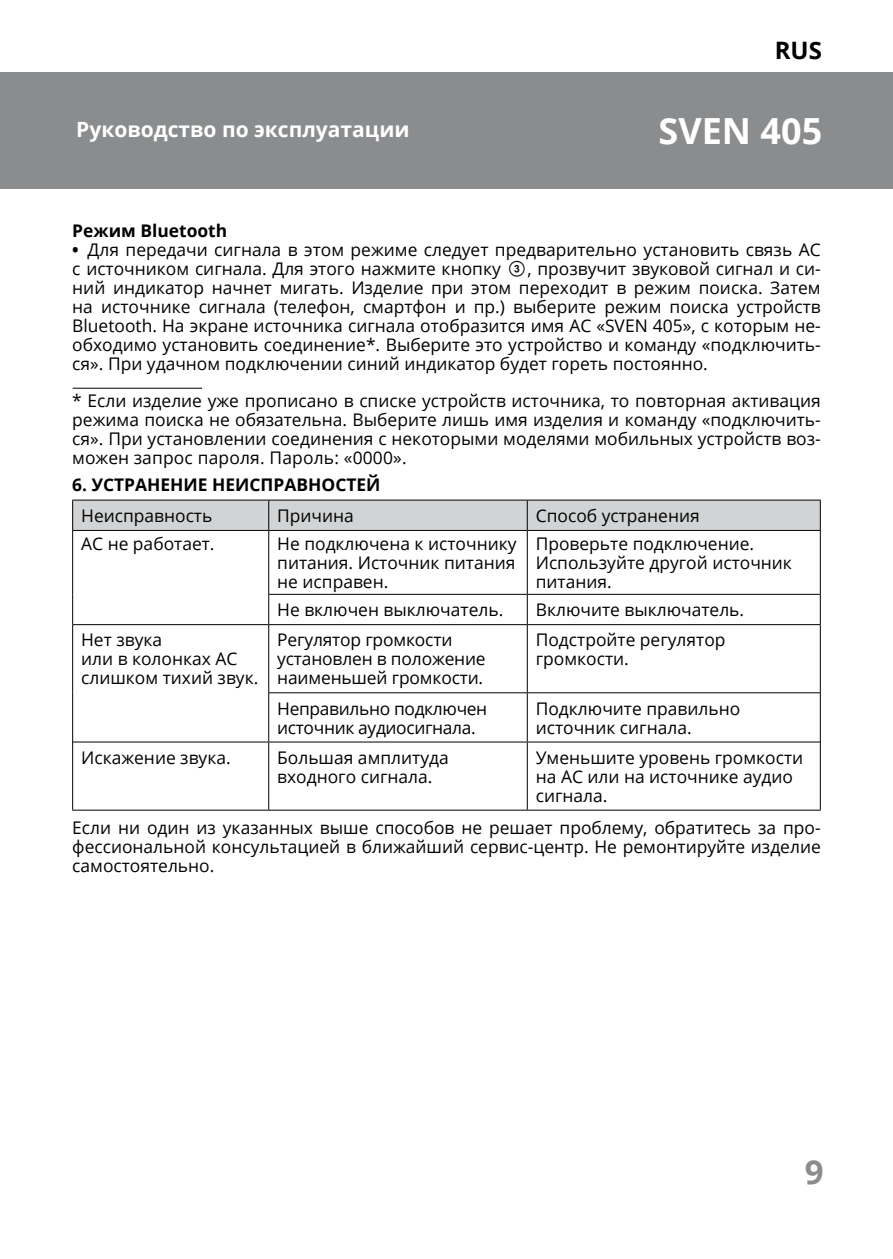
<style>
.page{position:relative;width:893px;height:1259px;background:#fff}
.page>*{position:absolute;margin:0;border:0;box-sizing:border-box;transform-origin:0 0}
.t1{font:700 36px "Open Sans";color:#fff}
.t2{font:700 33px "Open Sans";color:#8a8c8e}
.t3{font:700 24px "Open Sans";color:#000}
.t4{font:700 21px "Open Sans";color:#fff}
.t5{font:17.4px/18.9px "Open Sans";color:#000}
.t6{font:17.4px/18.9px "Open Sans";letter-spacing:-.02em;color:#000}
.t7{font:700 17.4px "Open Sans";color:#000}
.s1{font-weight:700}
.s2{font-family:"SVEN"}
</style>
<div class="page">
<div style="left:0;top:72px;width:893px;height:117px;background:#8a8c8e"></div>
<hr style="left:73px;top:388px;width:129px;height:1px;background:#000">
<svg style="left:73px;top:500px;width:747px;height:30px;background:#cbcdce"></svg>
<svg style="left:73px;top:531px;width:747px;height:278px"></svg>
<hr style="left:269px;top:499px;width:258px;height:1px;background:#000">
<hr style="left:527px;top:499px;width:294px;height:1px;background:#000">
<hr style="left:527px;top:500px;width:1px;height:30px;background:#000">
<hr style="left:820px;top:500px;width:1px;height:30px;background:#000">
<hr style="left:269px;top:530px;width:258px;height:1px;background:#000">
<hr style="left:527px;top:530px;width:294px;height:1px;background:#000">
<hr style="left:269px;top:594px;width:258px;height:1px;background:#000">
<hr style="left:527px;top:594px;width:293px;height:1px;background:#000">
<hr style="left:73px;top:624px;width:196px;height:1px;background:#000">
<hr style="left:269px;top:624px;width:258px;height:1px;background:#000">
<hr style="left:527px;top:624px;width:293px;height:1px;background:#000">
<hr style="left:269px;top:692px;width:258px;height:1px;background:#000">
<hr style="left:527px;top:692px;width:293px;height:1px;background:#000">
<hr style="left:73px;top:741px;width:196px;height:1px;background:#000">
<hr style="left:269px;top:741px;width:258px;height:1px;background:#000">
<hr style="left:527px;top:741px;width:293px;height:1px;background:#000">
<hr style="left:72px;top:531px;width:1px;height:63px;background:#000">
<hr style="left:268px;top:531px;width:1px;height:63px;background:#000">
<hr style="left:527px;top:531px;width:1px;height:63px;background:#000">
<hr style="left:820px;top:531px;width:1px;height:63px;background:#000">
<hr style="left:72px;top:594px;width:1px;height:30px;background:#000">
<hr style="left:268px;top:594px;width:1px;height:30px;background:#000">
<svg style="left:527px;top:595px;width:1px;height:29px"></svg>
<hr style="left:820px;top:594px;width:1px;height:30px;background:#000">
<hr style="left:72px;top:624px;width:1px;height:69px;background:#000">
<hr style="left:268px;top:625px;width:1px;height:68px;background:#000">
<hr style="left:527px;top:625px;width:1px;height:67px;background:#000">
<hr style="left:820px;top:624px;width:1px;height:69px;background:#000">
<hr style="left:72px;top:693px;width:1px;height:49px;background:#000">
<hr style="left:268px;top:693px;width:1px;height:48px;background:#000">
<hr style="left:527px;top:693px;width:1px;height:48px;background:#000">
<hr style="left:820px;top:693px;width:1px;height:49px;background:#000">
<hr style="left:72px;top:742px;width:1px;height:68px;background:#000">
<hr style="left:268px;top:742px;width:1px;height:68px;background:#000">
<hr style="left:527px;top:742px;width:1px;height:68px;background:#000">
<hr style="left:820px;top:742px;width:1px;height:68px;background:#000">
<hr style="left:72px;top:809px;width:197px;height:1px;background:#000">
<hr style="left:269px;top:809px;width:258px;height:1px;background:#000">
<hr style="left:527px;top:809px;width:294px;height:1px;background:#000">
<hr style="left:72px;top:499px;width:197px;height:1px;background:#000">
<hr style="left:72px;top:500px;width:1px;height:30px;background:#000">
<hr style="left:268px;top:500px;width:1px;height:30px;background:#000">
<hr style="left:72px;top:530px;width:197px;height:1px;background:#000">
<h3 class="t3" style="left:775px;top:34px;width:49px">RUS</h3>
<p class="t4" style="left:76px;top:115px;width:335px">Руководство по эксплуатации</p>
<h1 class="t1" style="left:659px;top:105px;width:165px">SVEN 405</h1>
<p class="t7" style="left:72px;top:219px;width:156px">Режим Bluetooth</p>
<p class="t5" style="left:72px;top:240px;width:750px;text-align:justify"><span class="s1">•</span> Для передачи сигнала в этом режиме следует предварительно установить связь АС с источником сигнала. Для этого нажмите кнопку <span class="s2">c</span>, прозвучит звуковой сигнал и си&shy;ний индикатор начнет мигать. Изделие при этом переходит в режим поиска. Затем на источнике сигнала (телефон, смартфон и пр.) выберите режим поиска устройств Bluetooth. На экране источника сигнала отобразится имя АС «SVEN 405», с которым не&shy;обходимо установить соединение*. Выберите это устройство и команду «подключить&shy;ся». При удачном подключении синий индикатор будет гореть постоянно.</p>
<p class="t5" style="left:72px;top:391px;width:750px;text-align:justify">* Если изделие уже прописано в списке устройств источника, то повторная активация режима поиска не обязательна. Выберите лишь имя изделия и команду «подключить&shy;ся». При установлении соединения с некоторыми моделями мобильных устройств воз&shy;можен запрос пароля. Пароль: «0000».</p>
<p class="t7" style="left:72px;top:472px;width:310px">6. УСТРАНЕНИЕ НЕИСПРАВНОCТЕЙ</p>
<p class="t5" style="left:81px;top:506px;width:133px">Неисправность</p>
<p class="t5" style="left:277px;top:506px;width:78px">Причина</p>
<p class="t5" style="left:536px;top:506px;width:166px">Способ устранения</p>
<p class="t5" style="left:81px;top:534px;width:135px">АС не работает.</p>
<p class="t5" style="left:277px;top:534px;width:241px;text-align:justify">Не подключена к источнику питания. Источник питания не исправен.</p>
<p class="t5" style="left:536px;top:534px;width:258px">Проверьте подключение.<br>Используйте другой источник питания.</p>
<p class="t5" style="left:277px;top:600px;width:228px">Не включен выключатель.</p>
<p class="t5" style="left:536px;top:600px;width:210px">Включите выключатель.</p>
<p class="t5" style="left:81px;top:630px;width:179px">Нет звука<br>или в колонках АС слишком тихий звук.</p>
<p class="t5" style="left:277px;top:630px;width:210px">Регулятор громкости установлен в положение наименьшей громкости.</p>
<p class="t5" style="left:536px;top:630px;width:191px">Подстройте регулятор громкости.</p>
<p class="t6" style="left:277px;top:698px;width:212px">Неправильно подключен источник аудиосигнала.</p>
<p class="t5" style="left:536px;top:698px;width:206px">Подключите правильно источник сигнала.</p>
<p class="t5" style="left:81px;top:747px;width:151px">Искажение звука.</p>
<p class="t5" style="left:277px;top:747px;width:173px">Большая амплитуда входного сигнала.</p>
<p class="t5" style="left:536px;top:747px;width:269px">Уменьшите уровень громкости на АС или на источнике аудио сигнала.</p>
<p class="t5" style="left:72px;top:817px;width:750px;text-align:justify">Если ни один из указанных выше способов не решает проблему, обратитесь за про&shy;фессиональной консультацией в ближайший сервис-центр. Не ремонтируйте изделие самостоятельно.</p>
<h2 class="t2" style="left:805px;top:1148px;width:20px">9</h2>
</div>
